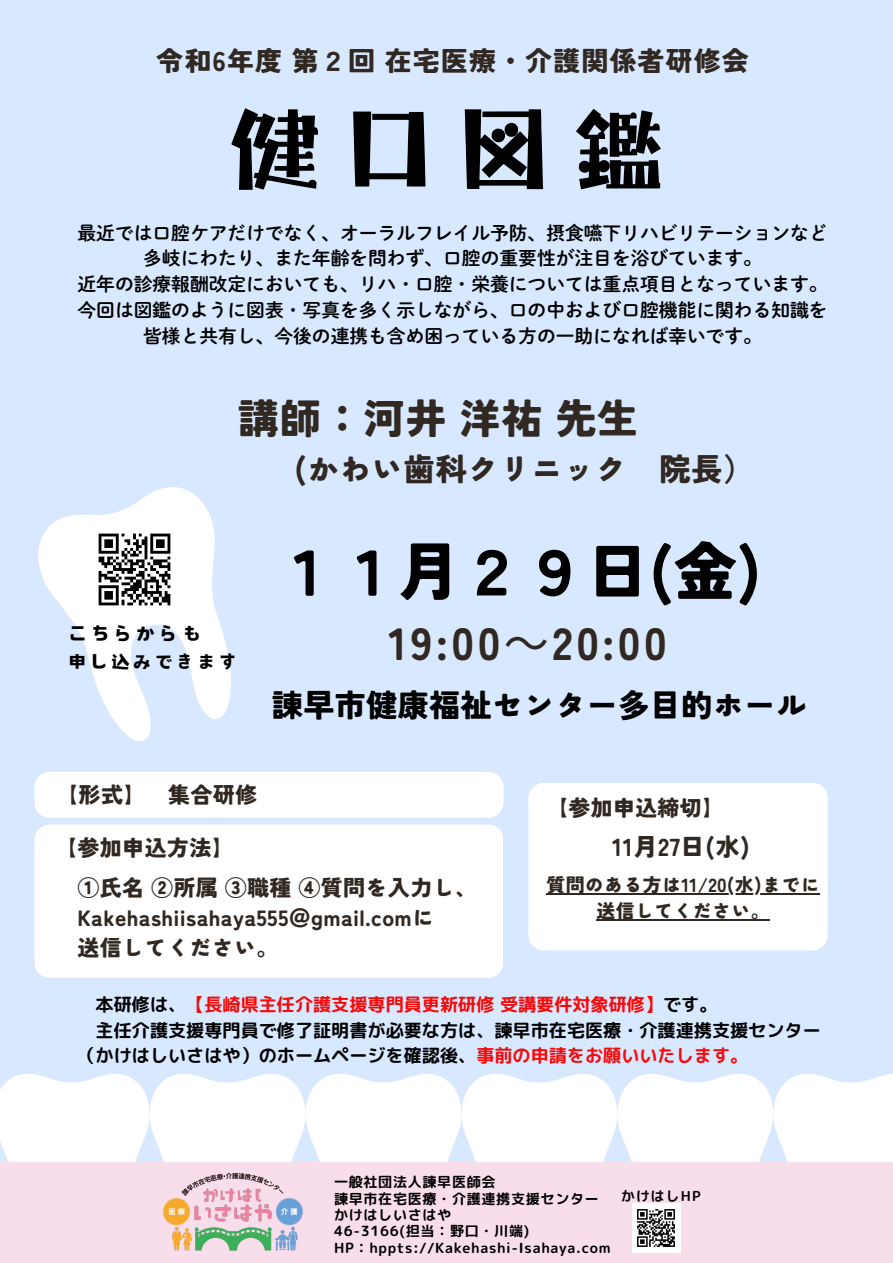
<style>
.page{position:relative;width:893px;height:1263px;background:#d8e8ff}
.page>*{position:absolute;margin:0;border:0;box-sizing:border-box;transform-origin:0 0}
.t1{font:100.5px "Canva Playful Bold JP";color:#000}
.t2{font:900 63.75px "Tsunagi Gothic";letter-spacing:-.015em;color:#000}
.t3{font:900 45px "Tsunagi Gothic";letter-spacing:.08em;color:#302821}
.t4{font:900 41.25px "Tsunagi Gothic";letter-spacing:.015em;color:#302821}
.t5{font:900 31.5px "Tsunagi Gothic";color:#000}
.t6{font:900 31.5px "Tsunagi Gothic";letter-spacing:.015em;color:#302821}
.t7{font:900 27px "Tsunagi Gothic";letter-spacing:.04em;color:#302821}
.t8{font:900 24.53px "Tsunagi Gothic";letter-spacing:.015em;color:#302821}
.t9{font:22.73px "Canva Sweet Heart JP";letter-spacing:.09em;color:#000}
.t10{font:900 22.05px "Tsunagi Gothic";letter-spacing:.015em;color:#302821}
.t11{font:900 21.9px "Tsunagi Gothic";letter-spacing:.015em;color:#302821}
.t12{font:21.75px "Canva Sweet Heart JP";letter-spacing:.09em;color:#000}
.t13{font:900 18.98px/26.4px "Tsunagi Gothic";letter-spacing:.015em;color:#302821;text-align:center}
.t14{font:18.75px "DMT Shuei M Go Std B";color:#000}
.t15{font:18.15px "rounded mplus 1 p bold";color:#000}
.t16{font:18.15px "rounded mplus 1 p bold";color:#f60a0a}
.t17{font:14.02px "rounded mplus 1 p bold";letter-spacing:.05em;color:#000}
.t18{font:13.65px "rounded mplus 1 p bold";letter-spacing:.09em;color:#000}
.s1{font-family:"Noto Sans CJ Ksc";font-weight:400}
.s2{color:#000}
.s3{color:#f60a0a}
</style>
<div class="page">
<svg style="left:0;top:1074px;width:893px;height:88px;background:#fafcff"></svg>
<div style="left:0;top:1162px;width:893px;height:101px;background:#f8ddeb"></div>
<img style="left:162px;top:1172px;width:141px;height:79px">
<img style="left:632px;top:1204px;width:48px;height:48px">
<div style="left:34px;top:824px;width:469px;height:154px;background:#fff"></div>
<div style="left:528px;top:783px;width:299px;height:167px;background:#fff"></div>
<hr style="left:546px;top:893px;width:274px;height:1px;background:#302821">
<hr style="left:596px;top:919px;width:174px;height:2px;background:#302821">
<div style="left:34px;top:772px;width:469px;height:46px;background:#fff"></div>
<svg style="left:38px;top:487px;width:193px;height:254px"></svg>
<img style="left:91px;top:525px;width:86px;height:88px">
<p class="t7" style="left:156px;top:47px;width:594px">令和6年度第２回在宅医療・介護関係者研修会</p>
<p class="t1" style="left:229px;top:99px;width:436px">健口図鑑</p>
<p class="t14" style="left:78px;top:223px;width:751px">最近では口腔ケアだけでなく、オーラルフレイル予防、摂食嚥下リハビリテーションなど</p>
<p class="t14" style="left:143px;top:249px;width:620px">多岐にわたり、また年齢を問わず、口腔の重要性が注目を浴びています。</p>
<p class="t14" style="left:78px;top:275px;width:751px">近年の診療報酬改定においても、リハ・口腔・栄養については重点項目となっています。</p>
<p class="t14" style="left:78px;top:301px;width:751px">今回は図鑑のように図表・写真を多く示しながら、口の中および口腔機能に関わる知識を</p>
<p class="t14" style="left:143px;top:327px;width:620px">皆様と共有し、今後の連携も含め困っている方の一助になれば幸いです。</p>
<p class="t4" style="left:238px;top:398px;width:402px">講師：河井洋祐先生</p>
<p class="t6" style="left:294px;top:453px;width:462px">(かわい歯科クリニック 院長）</p>
<p class="t9" style="left:68px;top:623px;width:135px">こちらからも</p>
<p class="t12" style="left:68px;top:651px;width:172px">申し込みできます</p>
<h5 class="t2" style="left:272px;top:539px;width:492px">１１月２９日(金)</h5>
<p class="t3" style="left:388px;top:620px;width:280px">19:00<span class="s1">～</span>20:00</p>
<p class="t5" style="left:271px;top:689px;width:537px">諫早市健康福祉センター多目的ホール</p>
<p class="t10" style="left:56px;top:783px;width:203px">【形式】 集合研修</p>
<p class="t10" style="left:55px;top:836px;width:180px">【参加申込方法】</p>
<h2 class="t10" style="left:77px;top:877px;width:401px">①氏名 ②所属 ③職種 ④質問を入力し、</h2>
<h3 class="t10" style="left:77px;top:907px;width:358px">Kakehashiisahaya555＠gmail.comに</h3>
<h4 class="t10" style="left:77px;top:936px;width:203px">送信してください。</h4>
<p class="t11" style="left:546px;top:796px;width:179px">【参加申込締切】</p>
<p class="t8" style="left:612px;top:834px;width:139px">11月27日(水)</p>
<p class="t13" style="left:546px;top:871px;width:275px">質問のある方は11/20(水)までに送信してください。</p>
<p class="t16" style="left:96px;top:992px;width:623px"><span class="s2">本研修は、</span>【長崎県主任介護支援専門員更新研修受講要件対象研修】<span class="s2">です。</span></p>
<p class="t15" style="left:96px;top:1017px;width:726px">主任介護支援専門員で修了証明書が必要な方は、諫早市在宅医療・介護連携支援センター</p>
<h6 class="t15" style="left:77px;top:1042px;width:672px">（かけはしいさはや）のホームページを確認後、<span class="s3">事前の申請をお願いいたします。</span></h6>
<h5 class="t17" style="left:334px;top:1172px;width:163px">一般社団法人諫早医師会</h5>
<h1 class="t17" style="left:334px;top:1188px;width:266px">諫早市在宅医療・介護連携支援センター</h1>
<p class="t17" style="left:334px;top:1205px;width:119px">かけはしいさはや</p>
<p class="t17" style="left:334px;top:1221px;width:197px">46-3166(担当：野口・川端)</p>
<p class="t17" style="left:334px;top:1237px;width:278px">HP：hppts://Kakehashi-Isahaya.com</p>
<h4 class="t18" style="left:621px;top:1186px;width:81px">かけはしHP</h4>
</div>
